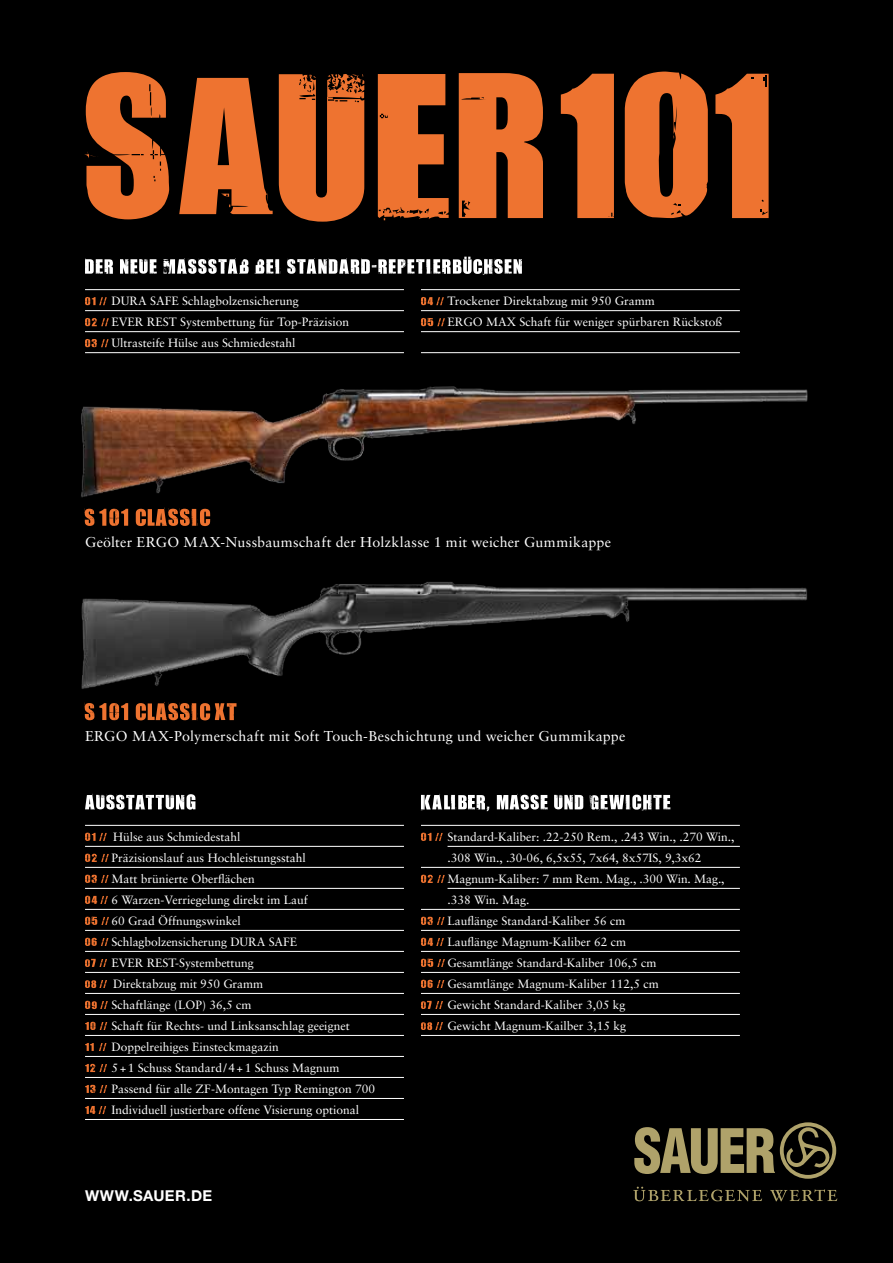
<style>
.page{position:relative;width:893px;height:1263px;background:#000}
.page>*{position:absolute;margin:0;border:0;box-sizing:border-box;transform-origin:0 0}
.t1{font:700 15px "Helvetica Neue CE";letter-spacing:.025em;color:#fff}
.t2{font:14.25px "Sabon";letter-spacing:.02em;color:#fff}
.t3{font:12px/21px "Sabon";color:#fff}
</style>
<div class="page">
<svg style="left:634px;top:1122px;width:202px;height:57px"></svg>
<svg style="left:633px;top:1186px;width:204px;height:15px"></svg>
<svg style="left:85px;top:794px;width:110px;height:16px"></svg>
<hr style="left:85px;top:825px;width:319px;height:1px;background:#fff">
<hr style="left:85px;top:909px;width:319px;height:1px;background:#fff">
<hr style="left:85px;top:846px;width:319px;height:1px;background:#fff">
<hr style="left:85px;top:930px;width:319px;height:1px;background:#fff">
<hr style="left:85px;top:867px;width:319px;height:1px;background:#fff">
<hr style="left:85px;top:951px;width:319px;height:1px;background:#fff">
<hr style="left:85px;top:888px;width:319px;height:1px;background:#fff">
<hr style="left:85px;top:972px;width:319px;height:1px;background:#fff">
<hr style="left:85px;top:1056px;width:319px;height:1px;background:#fff">
<hr style="left:85px;top:993px;width:319px;height:1px;background:#fff">
<hr style="left:85px;top:1077px;width:319px;height:1px;background:#fff">
<hr style="left:85px;top:1014px;width:319px;height:1px;background:#fff">
<hr style="left:85px;top:1035px;width:319px;height:1px;background:#fff">
<hr style="left:85px;top:1098px;width:319px;height:1px;background:#fff">
<hr style="left:85px;top:1119px;width:319px;height:1px;background:#fff">
<hr style="left:421px;top:825px;width:319px;height:1px;background:#fff">
<hr style="left:421px;top:909px;width:319px;height:1px;background:#fff">
<hr style="left:448px;top:846px;width:292px;height:1px;background:#fff">
<hr style="left:421px;top:930px;width:319px;height:1px;background:#fff">
<hr style="left:421px;top:867px;width:319px;height:1px;background:#fff">
<hr style="left:421px;top:951px;width:319px;height:1px;background:#fff">
<hr style="left:448px;top:888px;width:292px;height:1px;background:#fff">
<hr style="left:421px;top:972px;width:319px;height:1px;background:#fff">
<hr style="left:421px;top:993px;width:319px;height:1px;background:#fff">
<hr style="left:421px;top:1014px;width:319px;height:1px;background:#fff">
<hr style="left:421px;top:1035px;width:319px;height:1px;background:#fff">
<svg style="left:421px;top:794px;width:249px;height:17px"></svg>
<svg style="left:85px;top:1106px;width:21px;height:8px"></svg>
<svg style="left:85px;top:1085px;width:22px;height:8px"></svg>
<svg style="left:85px;top:1064px;width:22px;height:8px"></svg>
<svg style="left:85px;top:1043px;width:21px;height:8px"></svg>
<svg style="left:85px;top:1022px;width:22px;height:8px"></svg>
<svg style="left:85px;top:1001px;width:23px;height:8px"></svg>
<svg style="left:85px;top:980px;width:22px;height:8px"></svg>
<svg style="left:85px;top:959px;width:22px;height:8px"></svg>
<svg style="left:85px;top:938px;width:23px;height:8px"></svg>
<svg style="left:85px;top:916px;width:24px;height:9px"></svg>
<svg style="left:85px;top:896px;width:23px;height:8px"></svg>
<svg style="left:85px;top:875px;width:24px;height:8px"></svg>
<svg style="left:85px;top:854px;width:24px;height:8px"></svg>
<svg style="left:85px;top:833px;width:22px;height:8px"></svg>
<svg style="left:421px;top:1022px;width:22px;height:8px"></svg>
<svg style="left:421px;top:1001px;width:22px;height:8px"></svg>
<svg style="left:421px;top:980px;width:23px;height:8px"></svg>
<svg style="left:421px;top:958px;width:24px;height:9px"></svg>
<svg style="left:421px;top:938px;width:23px;height:8px"></svg>
<svg style="left:421px;top:917px;width:23px;height:8px"></svg>
<svg style="left:421px;top:875px;width:24px;height:8px"></svg>
<svg style="left:421px;top:833px;width:22px;height:8px"></svg>
<img style="left:81px;top:582px;width:726px;height:107px">
<img style="left:81px;top:386px;width:727px;height:112px">
<svg style="left:84px;top:72px;width:459px;height:150px;fill:#ee7330"></svg>
<svg style="left:462px;top:201px;width:8px;height:16px"></svg>
<svg style="left:461px;top:97px;width:25px;height:3px"></svg>
<svg style="left:561px;top:74px;width:53px;height:144px"></svg>
<svg style="left:625px;top:72px;width:83px;height:146px"></svg>
<svg style="left:715px;top:74px;width:54px;height:144px"></svg>
<svg style="left:85px;top:257px;width:437px;height:18px"></svg>
<hr style="left:85px;top:289px;width:319px;height:1px;background:#fff">
<hr style="left:85px;top:310px;width:319px;height:1px;background:#fff">
<hr style="left:85px;top:331px;width:319px;height:1px;background:#fff">
<hr style="left:85px;top:352px;width:319px;height:1px;background:#fff">
<hr style="left:421px;top:289px;width:319px;height:1px;background:#fff">
<hr style="left:421px;top:310px;width:319px;height:1px;background:#fff">
<hr style="left:421px;top:331px;width:319px;height:1px;background:#fff">
<hr style="left:421px;top:352px;width:319px;height:1px;background:#fff">
<svg style="left:85px;top:339px;width:24px;height:8px"></svg>
<svg style="left:85px;top:318px;width:24px;height:8px"></svg>
<svg style="left:85px;top:297px;width:22px;height:8px"></svg>
<svg style="left:421px;top:318px;width:24px;height:8px"></svg>
<svg style="left:421px;top:297px;width:23px;height:8px"></svg>
<svg style="left:85px;top:508px;width:125px;height:18px"></svg>
<svg style="left:85px;top:702px;width:151px;height:19px"></svg>
<p class="t3" style="left:112px;top:290px;width:239px">DURA SAFE Schlagbolzensicherung<br>EVER REST Systembettung für Top-Präzision<br>Ultrasteife Hülse aus Schmiedestahl</p>
<p class="t3" style="left:448px;top:290px;width:276px">Trockener Direktabzug mit 950 Gramm<br>ERGO MAX Schaft für weniger spürbaren Rückstoß</p>
<p class="t2" style="left:85px;top:533px;width:528px">Geölter ERGO MAX-Nussbaumschaft der Holzklasse 1 mit weicher Gummikappe</p>
<p class="t2" style="left:85px;top:728px;width:542px">ERGO MAX-Polymerschaft mit Soft Touch-Beschichtung und weicher Gummikappe</p>
<p class="t3" style="left:112px;top:826px;width:265px">Hülse aus Schmiedestahl<br>Präzisionslauf aus Hochleistungsstahl<br>Matt brünierte Oberflächen<br>6 Warzen-Verriegelung direkt im Lauf<br>60 Grad Öffnungswinkel<br>Schlagbolzensicherung DURA SAFE<br>EVER REST-Systembettung<br>Direktabzug mit 950 Gramm<br>Schaftlänge (LOP) 36,5 cm<br>Schaft für Rechts- und Linksanschlag geeignet Doppelreihiges Einsteckmagazin<br>5+1 Schuss Standard/4+1 Schuss Magnum Passend für alle ZF-Montagen Typ Remington 700<br>Individuell justierbare offene Visierung optional</p>
<p class="t3" style="left:448px;top:826px;width:289px">Standard-Kaliber: .22-250 Rem., .243 Win., .270 Win., .308 Win., .30-06, 6,5x55, 7x64, 8x57IS, 9,3x62<br>Magnum-Kaliber: 7 mm Rem. Mag., .300 Win. Mag., .338 Win. Mag.<br>Lauflänge Standard-Kaliber 56 cm<br>Lauflänge Magnum-Kaliber 62 cm<br>Gesamtlänge Standard-Kaliber 106,5 cm<br>Gesamtlänge Magnum-Kaliber 112,5 cm<br>Gewicht Standard-Kaliber 3,05 kg<br>Gewicht Magnum-Kailber 3,15 kg</p>
<p class="t1" style="left:85px;top:1187px;width:129px">WWW.SAUER.DE</p>
</div>
